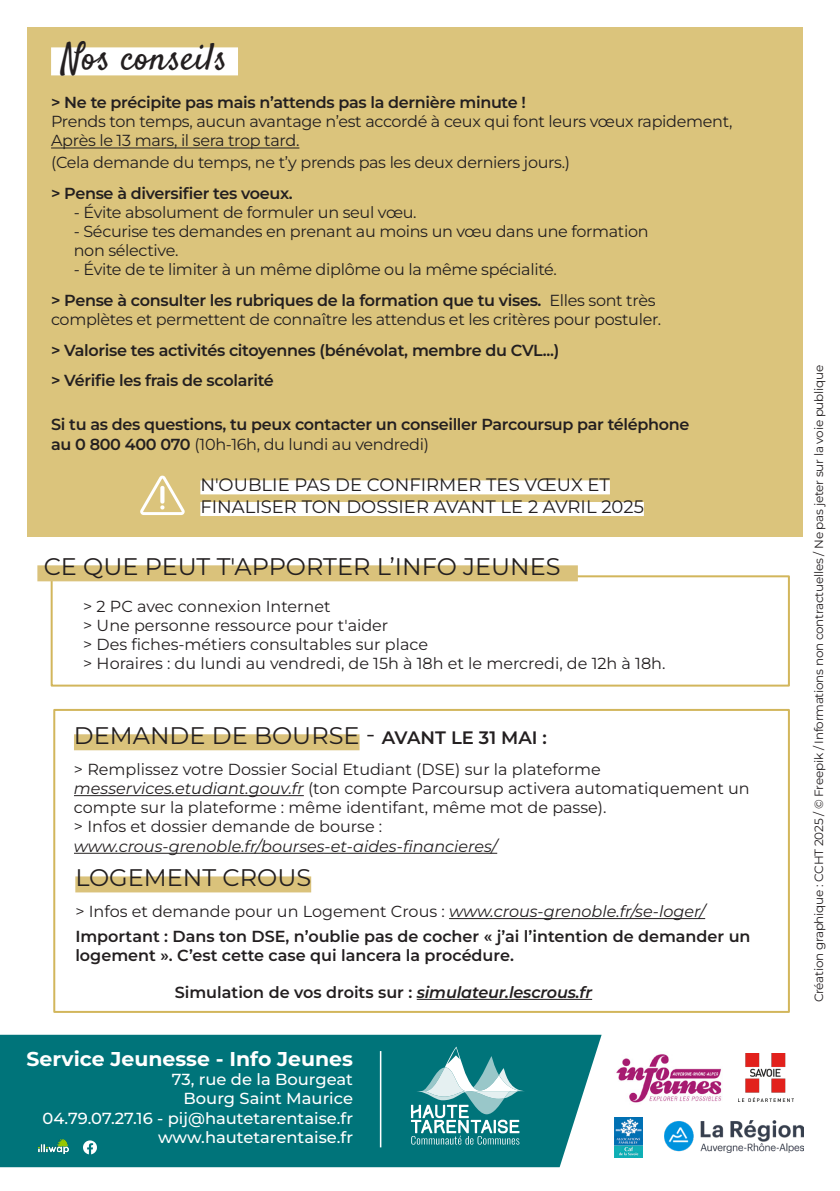
<style>
.page{position:relative;width:840px;height:1191px;background:#fff}
.page>*{position:absolute;margin:0;border:0;box-sizing:border-box;transform-origin:0 0}
.t1{font:38px "Satisfy";color:#231f20}
.t2{font:24px "Montserrat";color:#231f20}
.t3{font:700 20px "Montserrat";color:#fff}
.t4{font:18px/21.6px "Montserrat";color:#231f20}
.t5{font:16px/19.2px "Montserrat";letter-spacing:-.02em;color:#231f20}
.t6{font:16px/19.2px "Montserrat";color:#231f20}
.t7{font:600 16px "Montserrat";letter-spacing:-.02em;color:#231f20}
.t8{font:600 16px/19.2px "Montserrat";color:#231f20}
.t9{font:500 16px "Montserrat";color:#fff}
.t10{font:italic 16px "Montserrat";color:#231f20}
.t11{font:12px "Montserrat";letter-spacing:-.02em;color:#231f20}
.s1{font-weight:600}
.s2{font-weight:600;font-size:18px}
.s3{font-style:italic}
</style>
<div class="page">
<div style="left:27px;top:27px;width:775px;height:509px;background:#dbc47c"></div>
<div style="left:51px;top:575px;width:738px;height:111px;border:2px solid #d2b65c"></div>
<div style="left:51px;top:47px;width:187px;height:28px;background:#fff"></div>
<hr style="left:51px;top:148px;width:248px;height:1px;background:#231f20">
<div style="left:200px;top:480px;width:409px;height:14px;background:#fff"></div>
<div style="left:200px;top:502px;width:443px;height:14px;background:#fff"></div>
<div style="left:37px;top:565px;width:540px;height:16px;background:#dac27b"></div>
<div style="left:74px;top:734px;width:285px;height:16px;background:#dac27b"></div>
<hr style="left:74px;top:795px;width:229px;height:1px;background:#231f20">
<hr style="left:74px;top:853px;width:423px;height:1px;background:#231f20">
<hr style="left:416px;top:999px;width:176px;height:1px;background:#231f20">
<div style="left:75px;top:876px;width:236px;height:16px;background:#dac27b"></div>
<hr style="left:449px;top:918px;width:255px;height:1px;background:#231f20">
<svg style="left:140px;top:475px;width:45px;height:40px"></svg>
<div style="left:53px;top:709px;width:736px;height:304px;border:2px solid #d2b65c"></div>
<img style="left:738px;top:1053px;width:54px;height:48px">
<img style="left:614px;top:1117px;width:28px;height:40px">
<img style="left:664px;top:1120px;width:138px;height:32px">
<img style="left:616px;top:1054px;width:105px;height:49px">
<div style="left:0;top:1034px;width:601px;height:133px;background:#00747a"></div>
<hr style="left:379px;top:1051px;width:2px;height:96px;background:#fff">
<svg style="left:410px;top:1046px;width:114px;height:98px;background:#4c9da1"></svg>
<img style="left:38px;top:1139px;width:30px;height:14px">
<svg style="left:83px;top:1140px;width:14px;height:14px"></svg>
<p class="t1" style="left:62px;top:34px;width:167px">Nos conseils</p>
<p class="t7" style="left:51px;top:91px;width:476px">&gt; Ne te précipite pas mais n’attends pas la dernière minute !</p>
<p class="t5" style="left:51px;top:111px;width:682px">Prends ton temps, aucun avantage n’est accordé à ceux qui font leurs vœux rapidement,<br>Après le 13 mars, il sera trop tard.</p>
<p class="t5" style="left:51px;top:152px;width:520px">(Cela demande du temps, ne t’y prends pas les deux derniers jours.)</p>
<p class="t7" style="left:51px;top:181px;width:243px">&gt; Pense à diversifier tes voeux.</p>
<p class="t5" style="left:74px;top:202px;width:344px">- Évite absolument de formuler un seul vœu.</p>
<p class="t5" style="left:74px;top:221px;width:576px">- Sécurise tes demandes en prenant au moins un vœu dans une formation non sélective.</p>
<p class="t5" style="left:74px;top:259px;width:484px">- Évite de te limiter à un même diplôme ou la même spécialité.</p>
<p class="t5" style="left:51px;top:290px;width:611px"><span class="s1">&gt; Pense à consulter les rubriques de la formation que tu vises.</span> Elles sont très complètes et permettent de connaître les attendus et les critères pour postuler.</p>
<p class="t7" style="left:51px;top:339px;width:509px">&gt; Valorise tes activités citoyennes (bénévolat, membre du CVL...)</p>
<p class="t7" style="left:51px;top:369px;width:224px">&gt; Vérifie les frais de scolarité</p>
<p class="t7" style="left:51px;top:413px;width:639px">Si tu as des questions, tu peux contacter un conseiller Parcoursup par téléphone</p>
<p class="t5" style="left:51px;top:434px;width:379px"><span class="s1">au 0 800 400 070</span> (10h-16h, du lundi au vendredi)</p>
<p class="t4" style="left:200px;top:473px;width:445px">N'OUBLIE PAS DE CONFIRMER TES VŒUX ET<br>FINALISER TON DOSSIER AVANT LE 2 AVRIL 2025</p>
<p class="t2" style="left:44px;top:550px;width:518px">CE QUE PEUT T'APPORTER L’INFO JEUNES</p>
<p class="t6" style="left:83px;top:596px;width:583px">&gt; 2 PC avec connexion Internet<br>&gt; Une personne ressource pour t'aider<br>&gt; Des fiches-métiers consultables sur place<br>&gt; Horaires : du lundi au vendredi, de 15h à 18h et le mercredi, de 12h à 18h.</p>
<p class="t2" style="left:74px;top:719px;width:474px">DEMANDE DE BOURSE - <span class="s2">AVANT LE 31 MAI :</span></p>
<p class="t6" style="left:74px;top:759px;width:528px">&gt; Remplissez votre Dossier Social Etudiant (DSE) sur la plateforme</p>
<p class="t6" style="left:74px;top:778px;width:676px"><span class="s3">messervices.etudiant.gouv.fr</span> (ton compte Parcoursup activera automatiquement un compte sur la plateforme : même identifant, même mot de passe).<br>&gt; Infos et dossier demande de bourse :</p>
<p class="t10" style="left:74px;top:835px;width:424px">www.crous-grenoble.fr/bourses-et-aides-financieres/</p>
<p class="t2" style="left:75px;top:861px;width:237px">LOGEMENT CROUS</p>
<p class="t6" style="left:75px;top:901px;width:631px">&gt; Infos et demande pour un Logement Crous : <span class="s3">www.crous-grenoble.fr/se-loger/</span></p>
<p class="t8" style="left:75px;top:926px;width:676px">Important : Dans ton DSE, n’oublie pas de cocher « j’ai l’intention de demander un logement ». C’est cette case qui lancera la procédure.</p>
<p class="t8" style="left:175px;top:981px;width:418px">Simulation de vos droits sur : <span class="s3">simulateur.lescrous.fr</span></p>
<p class="t3" style="left:26px;top:1044px;width:328px">Service Jeunesse - Info Jeunes</p>
<p class="t9" style="left:172px;top:1068px;width:183px">73, rue de la Bourgeat</p>
<p class="t9" style="left:183px;top:1087px;width:171px">Bourg Saint Maurice</p>
<p class="t9" style="left:42px;top:1106px;width:312px">04.79.07.27.16 - pij@hautetarentaise.fr</p>
<p class="t9" style="left:158px;top:1126px;width:196px">www.hautetarentaise.fr</p>
<p class="t11" style="left:810px;top:1002px;width:639px;rotate:-90deg">Création graphique : CCHT 2025 / © Freepik / Informations non contractuelles / Ne pas jeter sur la voie publique</p>
</div>
